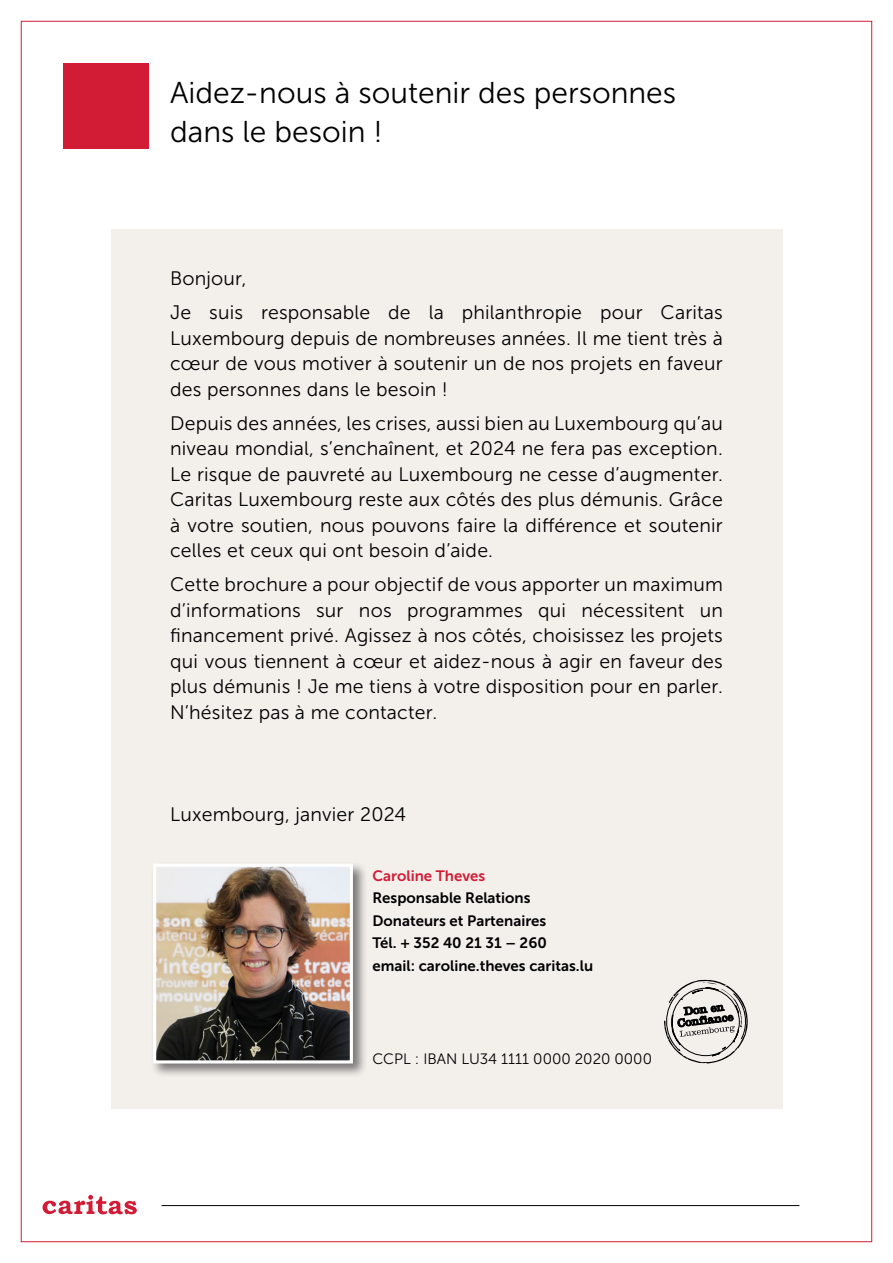
<style>
.page{position:relative;width:893px;height:1263px;background:#fff}
.page>*{position:absolute;margin:0;border:0;box-sizing:border-box;transform-origin:0 0}
.t1{font:30px/39px "Museo Sans 300";color:#000}
.t2{font:19.5px/25.5px "Museo Sans 300";letter-spacing:.01em;color:#000;text-align:justify}
.t3{font:15px/22.5px "Museo Sans 700";color:#000}
.t4{font:15px "Museo Sans 300";color:#000}
.t5{font:15px "Museo Sans 700";color:#d21c36}
</style>
<div class="page">
<svg style="left:43px;top:1195px;width:94px;height:19px"></svg>
<hr style="left:162px;top:1205px;width:637px;height:1px;background:#000">
<div style="left:111px;top:229px;width:671px;height:879px;background:#f3f0ec"></div>
<div style="left:64px;top:64px;width:85px;height:85px;background:#d21c36"></div>
<svg style="left:664px;top:980px;width:84px;height:83px"></svg>
<div style="left:151px;top:861px;width:217px;height:217px;background:#000;opacity:.5"></div>
<img style="left:157px;top:868px;width:192px;height:191px">
<div style="left:153px;top:864px;width:200px;height:199px;border:3px solid #fff"></div>
<h1 class="t1" style="left:170px;top:74px;width:508px">Aidez-nous à soutenir des personnes dans le besoin !</h1>
<p class="t2" style="left:170px;top:262px;width:554px;line-height:34px">Bonjour,<br>Je suis responsable de la philanthropie pour Caritas</p>
<p class="t2" style="left:170px;top:325px;width:554px">Luxembourg depuis de nombreuses années. Il me tient très à cœur de vous motiver à soutenir un de nos projets en faveur des personnes dans le besoin !</p>
<p class="t2" style="left:170px;top:410px;width:554px">Depuis des années, les crises, aussi bien au Luxembourg qu’au niveau mondial, s’enchaînent, et 2024 ne fera pas exception.<br>Le risque de pauvreté au Luxembourg ne cesse d’augmenter.<br>Caritas Luxembourg reste aux côtés des plus démunis. Grâce à votre soutien, nous pouvons faire la différence et soutenir celles et ceux qui ont besoin d’aide.</p>
<p class="t2" style="left:170px;top:572px;width:554px">Cette brochure a pour objectif de vous apporter un maximum d’informations sur nos programmes qui nécessitent un financement privé. Agissez à nos côtés, choisissez les projets qui vous tiennent à cœur et aidez-nous à agir en faveur des plus démunis ! Je me tiens à votre disposition pour en parler.<br>N’hésitez pas à me contacter.</p>
<p class="t2" style="left:170px;top:801px;width:238px">Luxembourg, janvier 2024</p>
<p class="t5" style="left:372px;top:867px;width:114px">Caroline Theves</p>
<p class="t3" style="left:372px;top:886px;width:222px">Responsable Relations<br>Donateurs et Partenaires<br>Tél. + 352 40 21 31 – 260 email: caroline.theves caritas.lu</p>
<p class="t4" style="left:372px;top:1050px;width:281px">CCPL : IBAN LU34 1111 0000 2020 0000</p>
</div>
